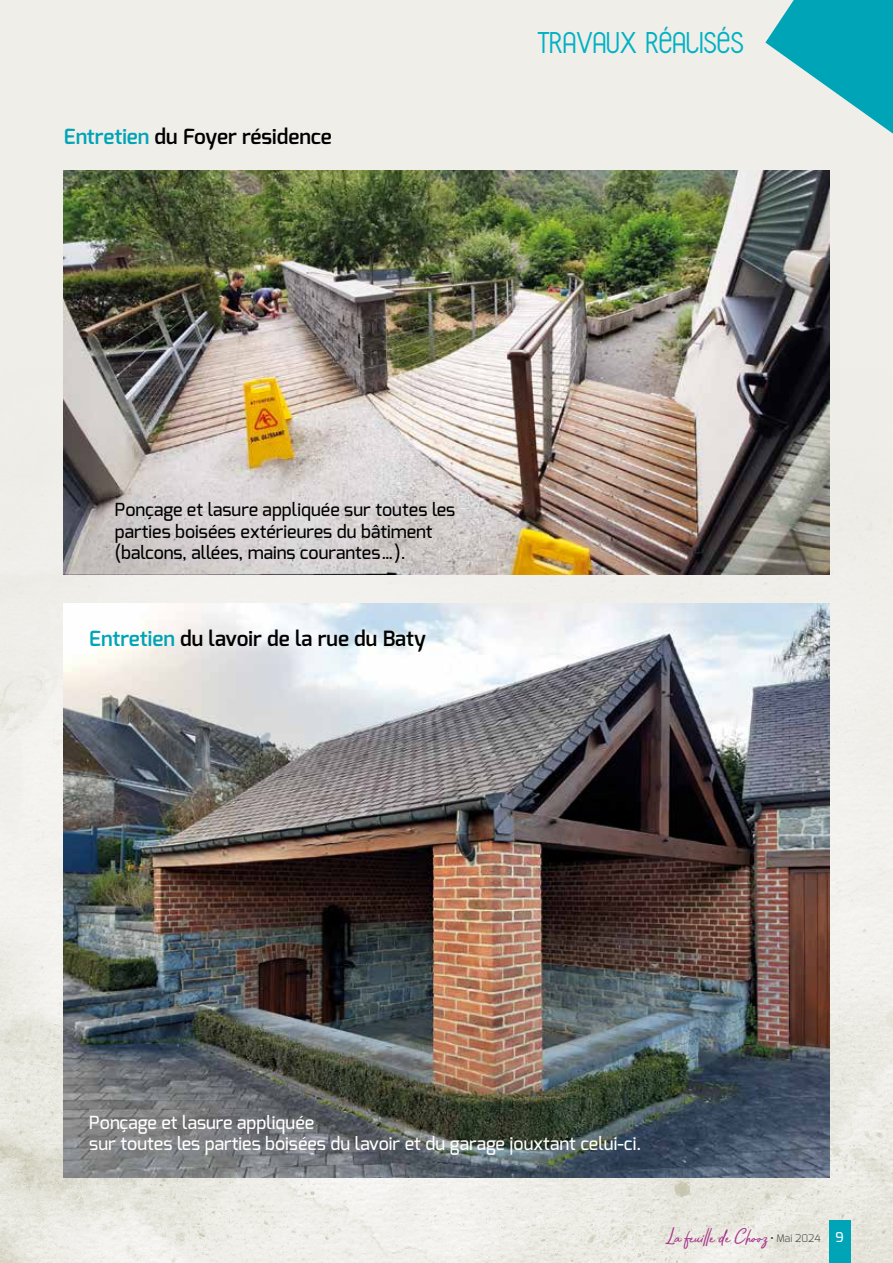
<style>
.page{position:relative;width:893px;height:1263px;background:#efeee9}
.page>*{position:absolute;margin:0;border:0;box-sizing:border-box;transform-origin:0 0}
.t1{font:30px "Franks";color:#00b1c3}
.t2{font:600 21px "Exo";color:#000}
.t3{font:21px "Bahagia";color:#a7358b}
.t4{font:500 18px/21.6px "Exo";color:#000}
.t5{font:500 18px/21.6px "Exo";color:#fff}
.s1{color:#00a4b7}
.s2{font-family:"Exo";font-weight:700;font-size:10.5px;color:#4a4a49}
.s3{font-family:"Exo";font-weight:300;font-size:10.5px;color:#4a4a49}
.s4{font-family:"Exo";font-weight:500;font-size:13.5px;color:#fff}
</style>
<div class="page">
<img style="left:0;top:370px;width:893px;height:893px">
<div style="left:829px;top:1220px;width:21px;height:43px;background:#00a4b7"></div>
<img style="left:64px;top:170px;width:765px;height:404px">
<img style="left:64px;top:604px;width:765px;height:574px">
<svg style="left:765px;top:0;width:128px;height:134px"></svg>
<p class="t2" style="left:64px;top:123px;width:269px"><span class="s1">Entretien</span> du Foyer résidence</p>
<h1 class="t1" style="left:537px;top:27px;width:209px">TRAVAUX RÉALISÉS</h1>
<p class="t4" style="left:115px;top:499px;width:342px">Ponçage et lasure appliquée sur toutes les parties boisées extérieures du bâtiment (balcons, allées, mains courantes…).</p>
<p class="t2" style="left:89px;top:625px;width:338px"><span class="s1">Entretien</span> du lavoir de la rue du Baty</p>
<p class="t5" style="left:89px;top:1111px;width:553px">Ponçage et lasure appliquée<br>sur toutes les parties boisées du lavoir et du garage jouxtant celui-ci.</p>
<p class="t3" style="left:666px;top:1222px;width:180px">La feuille de Chooz <span class="s2">•</span> <span class="s3">Mai 2024</span> <span class="s4">9</span></p>
</div>
